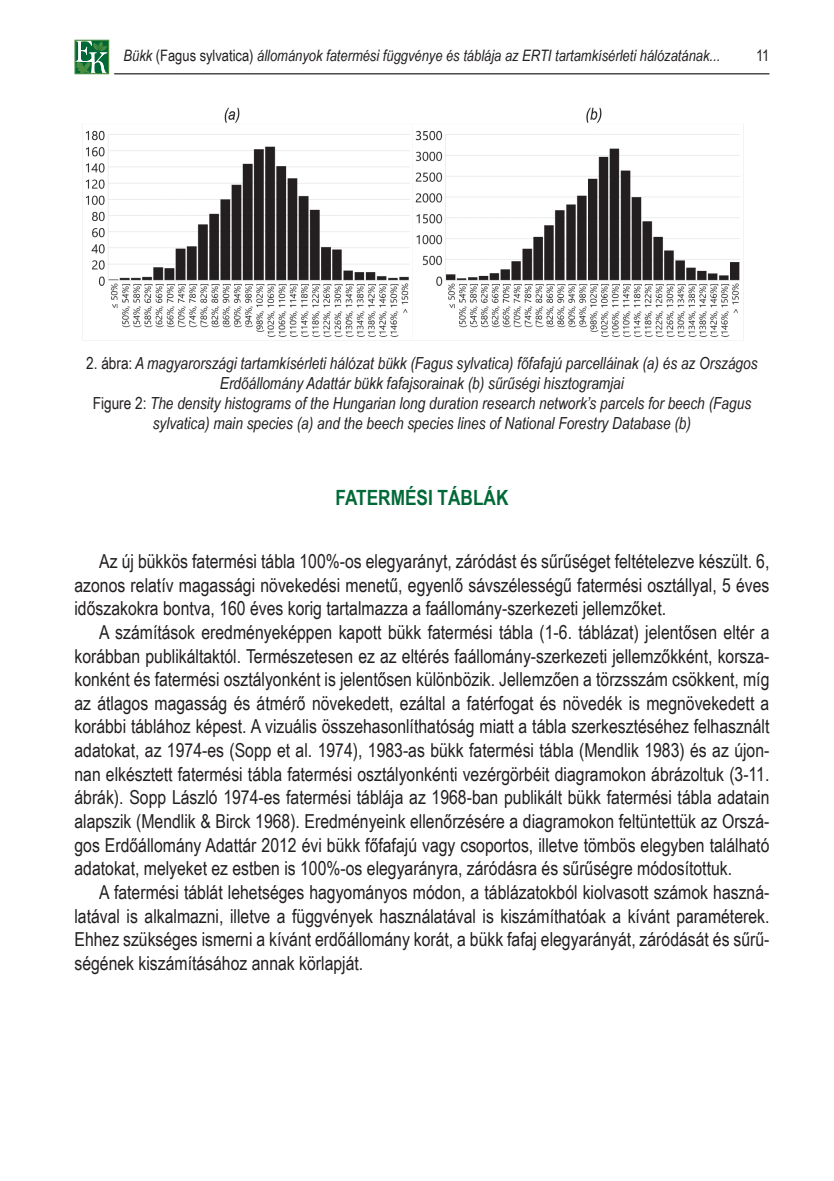
<style>
.page{position:relative;width:834px;height:1181px;background:#fff}
.page>*{position:absolute;margin:0;border:0;box-sizing:border-box;transform-origin:0 0}
.t1{font:700 21px "Arial Narrow";color:#016938}
.t2{font:19.25px/23.6px "Arial Narrow";color:#231f20;text-align:justify}
.t3{font:italic 16.62px/20.1px "Arial Narrow";color:#231f20;text-align:center}
.t4{font:italic 15.75px "Arial Narrow";color:#231f20}
.t5{font:15.75px "Arial Narrow";color:#231f20}
.s1{font-style:normal}
</style>
<div class="page">
<hr style="left:114px;top:73px;width:655px;height:1px;background:#231f20">
<div style="left:74px;top:40px;width:35px;height:34px;border:2px solid #4b8e41"></div>
<svg style="left:76px;top:41px;width:32px;height:32px"></svg>
<img style="left:82px;top:107px;width:662px;height:234px">
<p class="t4" style="left:123px;top:45px;width:598px">Bükk <span class="s1">(Fagus sylvatica)</span> állományok fatermési függvénye és táblája az ERTI tartamkísérleti hálózatának...</p>
<p class="t5" style="left:755px;top:44px;width:15px">11</p>
<p class="t3" style="left:86px;top:352px;width:672px"><span class="s1">2. ábra:</span> A magyarországi tartamkísérleti hálózat bükk (Fagus sylvatica) főfafajú parcelláinak (a) és az Országos Erdőállomány Adattár bükk fafajsorainak (b) sűrűségi hisztogramjai<br><span class="s1">Figure 2:</span> The density histograms of the Hungarian long duration research network’s parcels for beech (Fagus sylvatica) main species (a) and the beech species lines of National Forestry Database (b)</p>
<p class="t1" style="left:335px;top:481px;width:174px">FATERMÉSI TÁBLÁK</p>
<p class="t2" style="left:74px;top:549px;width:696px;text-indent:25px">Az új bükkös fatermési tábla 100%-os elegyarányt, záródást és sűrűséget feltételezve készült. 6, azonos relatív magassági növekedési menetű, egyenlő sávszélességű fatermési osztállyal, 5 éves időszakokra bontva, 160 éves korig tartalmazza a faállomány-szerkezeti jellemzőket.</p>
<p class="t2" style="left:74px;top:619px;width:696px;text-indent:25px">A számítások eredményeképpen kapott bükk fatermési tábla (1-6. táblázat) jelentősen eltér a korábban publikáltaktól. Természetesen ez az eltérés faállomány-szerkezeti jellemzőkként, korsza&shy;konként és fatermési osztályonként is jelentősen különbözik. Jellemzően a törzsszám csökkent, míg az átlagos magasság és átmérő növekedett, ezáltal a fatérfogat és növedék is megnövekedett a korábbi táblához képest. A vizuális összehasonlíthatóság miatt a tábla szerkesztéséhez felhasznált adatokat, az 1974-es (Sopp et al. 1974), 1983-as bükk fatermési tábla (Mendlik 1983) és az újon&shy;nan elkésztett fatermési tábla fatermési osztályonkénti vezérgörbéit diagramokon ábrázoltuk (3-11. ábrák). Sopp László 1974-es fatermési táblája az 1968-ban publikált bükk fatermési tábla adatain alapszik (Mendlik &amp; Birck 1968). Eredményeink ellenőrzésére a diagramokon feltüntettük az Orszá&shy;gos Erdőállomány Adattár 2012 évi bükk főfafajú vagy csoportos, illetve tömbös elegyben található adatokat, melyeket ez estben is 100%-os elegyarányra, záródásra és sűrűségre módosítottuk.</p>
<p class="t2" style="left:74px;top:879px;width:696px;text-indent:25px">A fatermési táblát lehetséges hagyományos módon, a táblázatokból kiolvasott számok haszná&shy;latával is alkalmazni, illetve a függvények használatával is kiszámíthatóak a kívánt paraméterek.<br>Ehhez szükséges ismerni a kívánt erdőállomány korát, a bükk fafaj elegyarányát, záródását és sűrű&shy;ségének kiszámításához annak körlapját.</p>
</div>
